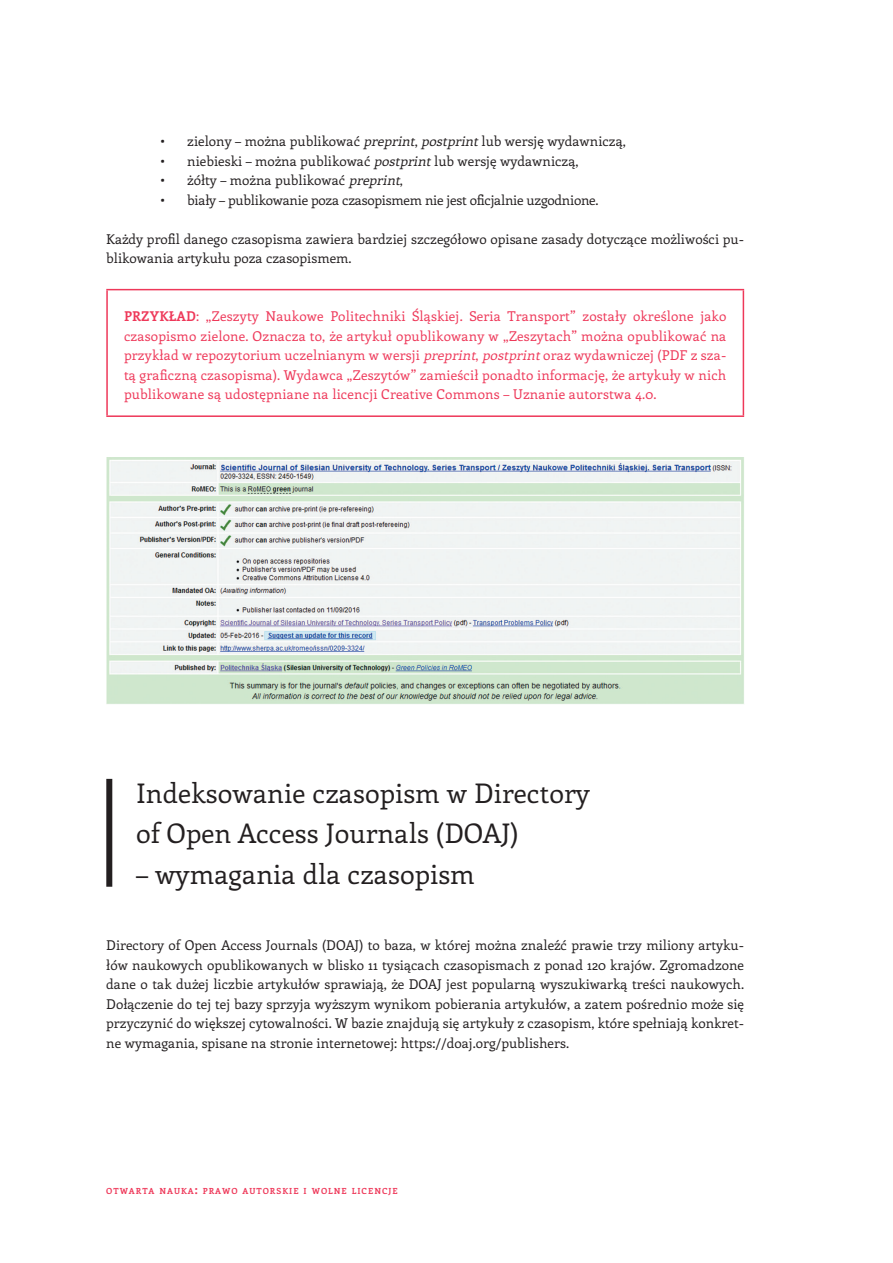
<style>
.page{position:relative;width:893px;height:1263px;background:#fff}
.page>*{position:absolute;margin:0;border:0;box-sizing:border-box;transform-origin:0 0}
.t1{font:27px/40.5px "Enriqueta";color:#231f20}
.t2{font:13.5px/19.5px "Enriqueta";color:#231f20}
.t3{font:13.5px/19.5px "Enriqueta";letter-spacing:.01em;color:#ee3859;text-align:justify}
.t4{font:13.5px "Enriqueta";letter-spacing:-.02em;color:#231f20}
.t5{font:700 8.4px "Enriqueta";letter-spacing:.115em;color:#ee3859}
.s1{font-style:italic}
.s2{font-weight:700}
.s3{font-size:12px}
</style>
<div class="page">
<hr style="left:106px;top:289px;width:638px;height:1px;background:#ee3859">
<hr style="left:106px;top:290px;width:2px;height:125px;background:#ee3859">
<hr style="left:743px;top:290px;width:1px;height:125px;background:#ee3859">
<hr style="left:106px;top:415px;width:638px;height:2px;background:#ee3859">
<img style="left:106px;top:458px;width:638px;height:246px">
<div style="left:106px;top:779px;width:6px;height:108px;background:#231f20"></div>
<p class="t2" style="left:160px;top:131px;width:467px">• zielony – można publikować <span class="s1">preprint</span>, <span class="s1">postprint</span>lub wersję wydawniczą,</p>
<p class="t2" style="left:160px;top:151px;width:420px">• niebieski – można publikować <span class="s1">postprint</span>lub wersję wydawniczą,</p>
<p class="t2" style="left:160px;top:170px;width:245px">• żółty – można publikować <span class="s1">preprint</span>,</p>
<p class="t4" style="left:160px;top:191px;width:440px">• biały – publikowanie poza czasopismem nie jest oficjalnie uzgodnione.</p>
<p class="t2" style="left:106px;top:229px;width:639px">Każdy profil danego czasopisma zawiera bardziej szczegółowo opisane zasady dotyczące możliwości pu&shy;blikowania artykułu poza czasopismem.</p>
<p class="t3" style="left:124px;top:306px;width:604px"><span class="s2">PRZYKŁAD</span>: „Zeszyty Naukowe Politechniki Śląskiej. Seria Transport” zostały określone jako czasopismo zielone. Oznacza to, że artykuł opublikowany w „Zeszytach” można opublikować na przykład w repozytorium uczelnianym w wersji <span class="s1">preprint</span>, <span class="s1">postprint</span>oraz wydawniczej (PDF z sza&shy;tą graficzną czasopisma). Wydawca „Zeszytów” zamieścił ponadto informację, że artykuły w nich publikowane są udostępniane na licencji Creative Commons – Uznanie autorstwa 4.0.</p>
<h1 class="t1" style="left:136px;top:772px;width:455px">Indeksowanie czasopism w Directory of Open Access Journals (DOAJ)</h1>
<h1 class="t1" style="left:136px;top:853px;width:340px">– wymagania dla czasopism</h1>
<p class="t2" style="left:106px;top:935px;width:639px;text-align:justify">Directory of Open Access Journals (DOAJ) to baza, w której można znaleźć prawie trzy miliony artyku&shy;łów naukowych opublikowanych w blisko 11 tysiącach czasopismach z ponad 120 krajów. Zgromadzone dane o tak dużej liczbie artykułów sprawiają, że DOAJ jest popularną wyszukiwarką treści naukowych.<br>Dołączenie do tej tej bazy sprzyja wyższym wynikom pobierania artykułów, a zatem pośrednio może się przyczynić do większej cytowalności. W bazie znajdują się artykuły z czasopism, które spełniają konkret&shy;ne wymagania, spisane na stronie internetowej: https://doaj.org/publishers.</p>
<p class="t5" style="left:106px;top:1185px;width:293px">OTWARTA NAUKA<span class="s3">:</span> PRAWO AUTORSKIE I WOLNE LICENCJE</p>
</div>
